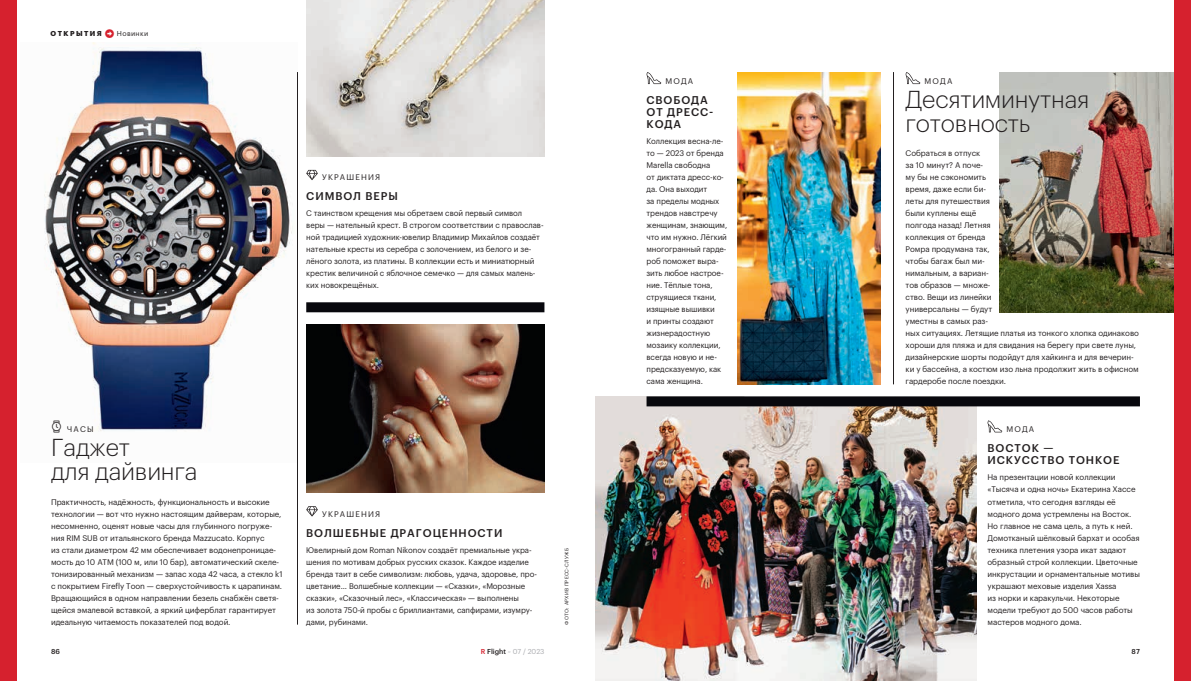
<style>
.page{position:relative;width:1191px;height:681px;background:#fff}
.page>*{position:absolute;margin:0;border:0;box-sizing:border-box;transform-origin:0 0}
.t1{font:300 24px/24px "Graphik Cy";letter-spacing:-.01em;color:#231f20}
.t2{font:500 11px/12px "Graphik Cy";letter-spacing:.085em;color:#231f20}
.t3{font:8px/12px "Graphik Cy";letter-spacing:-.01em;color:#231f20}
.t4{font:8px "Graphik Cy";letter-spacing:.145em;color:#231f20}
.t5{font:7px "Graphik Cy";color:#a8a9ad}
.t6{font:700 7px "Graphik Cy";letter-spacing:.205em;color:#231f20}
.t7{font:7px "Graphik Cy";letter-spacing:.05em;color:#231f20}
.t8{font:500 7px "Graphik Cy";color:#231f20}
.t9{font:5px "Graphik Cy";letter-spacing:.045em;color:#231f20}
.s1{font-weight:500;color:#d6212e}
.s2{font-weight:500;color:#231f20}
</style>
<div class="page">
<img style="left:306px;top:0;width:238px;height:156px">
<img style="left:44px;top:42px;width:249px;height:389px">
<div style="left:306px;top:302px;width:238px;height:10px;background:#08080d"></div>
<div style="left:0;top:0;width:17px;height:680px;background:#d6212e"></div>
<hr style="left:297px;top:72px;width:1px;height:552px;background:#231f20">
<svg style="left:306px;top:170px;width:12px;height:10px"></svg>
<svg style="left:306px;top:506px;width:12px;height:10px"></svg>
<img style="left:306px;top:324px;width:238px;height:168px">
<img style="left:999px;top:72px;width:175px;height:240px">
<img style="left:595px;top:396px;width:381px;height:284px">
<div style="left:1174px;top:0;width:17px;height:680px;background:#d6212e"></div>
<hr style="left:893px;top:72px;width:1px;height:312px;background:#231f20">
<svg style="left:646px;top:72px;width:15px;height:12px"></svg>
<svg style="left:987px;top:420px;width:15px;height:12px"></svg>
<div style="left:646px;top:396px;width:494px;height:10px;background:#08080d"></div>
<svg style="left:905px;top:72px;width:15px;height:12px"></svg>
<img style="left:737px;top:72px;width:143px;height:312px">
<svg style="left:52px;top:420px;width:9px;height:11px"></svg>
<p class="t6" style="left:51px;top:31px;width:53px">ОТКРЫТИЯ</p>
<p class="t7" style="left:117px;top:31px;width:33px">Новинки</p>
<p class="t4" style="left:322px;top:174px;width:59px">УКРАШЕНИЯ</p>
<h2 class="t2" style="left:306px;top:191px;width:93px">СИМВОЛ ВЕРЫ</h2>
<p class="t3" style="left:306px;top:208px;width:239px">С таинством крещения мы обретаем свой первый символ<br>веры — нательный крест. В строгом соответствии с православ&shy;ной традицией художник-ювелир Владимир Михайлов создаёт нательные кресты из серебра с золочением, из белого и зе&shy;лёного золота, из платины. В коллекции есть и миниатюрный крестик величиной с яблочное семечко — для самых малень&shy;ких новокрещёных.</p>
<p class="t3" style="left:67px;top:424px;width:28px">ЧАСЫ</p>
<h1 class="t1" style="left:51px;top:437px;width:148px">Гаджет<br>для дайвинга</h1>
<p class="t3" style="left:51px;top:496px;width:233px">Практичность, надёжность, функциональность и высокие технологии — вот что нужно настоящим дайверам, которые, несомненно, оценят новые часы для глубинного погруже&shy;ния RIM SUB от итальянского бренда Mazzucato. Корпус<br>из стали диаметром 42 мм обеспечивает водонепроницае&shy;мость до 10 АТМ (100 м, или 10 бар), автоматический скеле&shy;тонизированный механизм — запас хода 42 часа, а стекло k1 с покрытием Firefly Toon — сверхустойчивость к царапинам.<br>Вращающийся в одном направлении безель снабжён светя&shy;щейся эмалевой вставкой, а яркий циферблат гарантирует идеальную читаемость показателей под водой.</p>
<p class="t4" style="left:322px;top:510px;width:59px">УКРАШЕНИЯ</p>
<h2 class="t2" style="left:306px;top:527px;width:198px">ВОЛШЕБНЫЕ ДРАГОЦЕННОСТИ</h2>
<p class="t3" style="left:306px;top:544px;width:232px">Ювелирный дом Roman Nikonov создаёт премиальные укра&shy;шения по мотивам добрых русских сказок. Каждое изделие бренда таит в себе символизм: любовь, удача, здоровье, про&shy;цветание... Волшебные коллекции — «Сказки», «Морозные сказки», «Сказочный лес», «Классическая» — выполнены<br>из золота 750-й пробы с бриллиантами, сапфирами, изумру&shy;дами, рубинами.</p>
<p class="t8" style="left:51px;top:648px;width:11px">86</p>
<p class="t5" style="left:481px;top:648px;width:65px"><span class="s1">R</span> <span class="s2">Flight</span> ~ 07 / 2023</p>
<p class="t9" style="left:564px;top:624px;width:78px;rotate:-90deg">ФОТО: АРХИВ ПРЕСС-СЛУЖБ</p>
<p class="t3" style="left:665px;top:76px;width:29px">МОДА</p>
<h2 class="t2" style="left:646px;top:95px;width:68px">СВОБОДА<br>ОТ ДРЕСС-<br>КОДА</h2>
<p class="t3" style="left:646px;top:136px;width:82px">Коллекция весна-ле&shy;то — 2023 от бренда<br>Marella свободна<br>от диктата дресс-ко&shy;да. Она выходит<br>за пределы модных трендов навстречу женщинам, знающим, что им нужно. Лёгкий многогранный гарде&shy;роб поможет выра&shy;зить любое настрое&shy;ние. Тёплые тона, струящиеся ткани, изящные вышивки<br>и принты создают жизнерадостную мозаику коллекции, всегда новую и не&shy;предсказуемую, как сама женщина.</p>
<p class="t3" style="left:924px;top:76px;width:29px">МОДА</p>
<h1 class="t1" style="left:905px;top:89px;width:185px">Десятиминутная готовность</h1>
<p class="t3" style="left:905px;top:148px;width:235px">Собраться в отпуск<br>за 10 минут? А поче-<br>му бы не сэкономить<br>время, даже если би-<br>леты для путешествия<br>были куплены ещё<br>полгода назад! Летняя<br>коллекция от бренда<br>Ромра продумана так,<br>чтобы багаж был ми-<br>нимальным, а вариан-<br>тов образов — множе-<br>ство. Вещи из линейки<br>универсальны — будут<br>уместны в самых раз-<br>ных ситуациях. Летящие платья из тонкого хлопка одинаково хороши для пляжа и для свидания на берегу при свете луны, дизайнерские шорты подойдут для хайкинга и для вечерин&shy;ки у бассейна, а костюм изо льна продолжит жить в офисном гардеробе после поездки.</p>
<p class="t3" style="left:1006px;top:424px;width:29px">МОДА</p>
<h2 class="t2" style="left:987px;top:443px;width:134px">ВОСТОК —<br>ИСКУССТВО ТОНКОЕ</h2>
<p class="t3" style="left:987px;top:472px;width:154px">На презентации новой коллекции «Тысяча и одна ночь» Екатерина Хассе отметила, что сегодня взгляды её модного дома устремлены на Восток.<br>Но главное не сама цель, а путь к ней.<br>Домотканый шёлковый бархат и особая техника плетения узора икат задают образный строй коллекции. Цветочные инкрустации и орнаментальные мотивы украшают меховые изделия Xassa<br>из норки и каракульчи. Некоторые модели требуют до 500 часов работы мастеров модного дома.</p>
<p class="t8" style="left:1131px;top:648px;width:10px">87</p>
</div>
